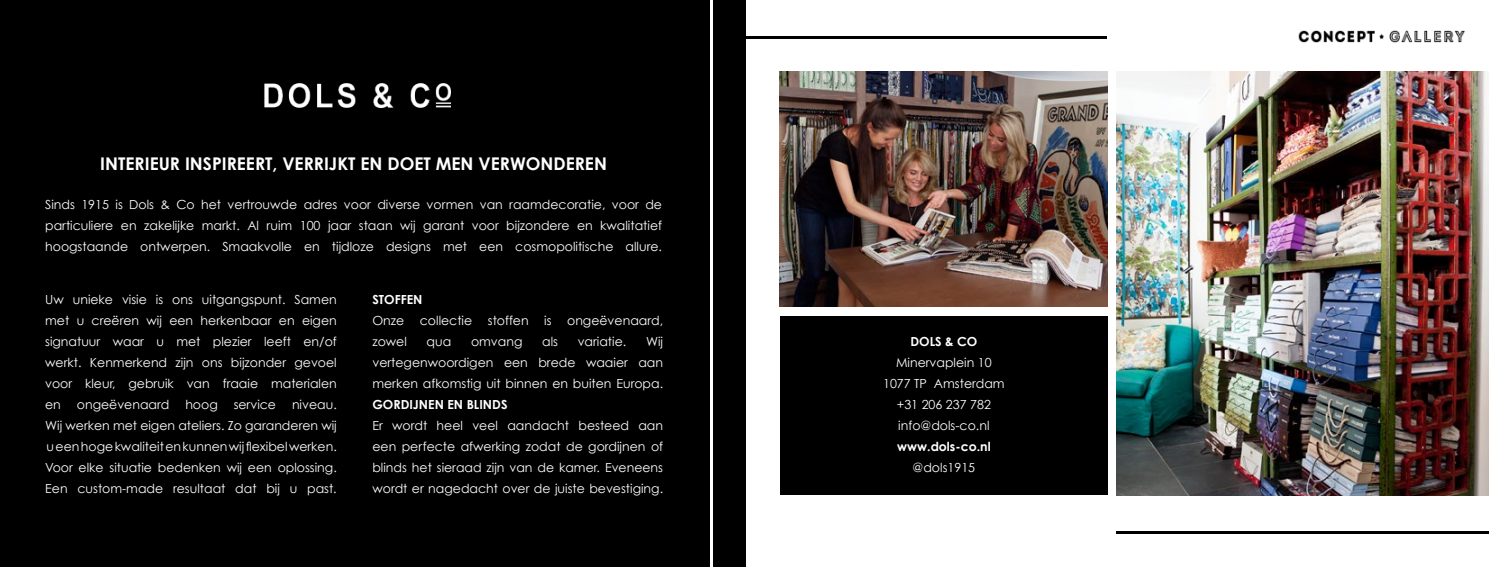
<style>
.page{position:relative;width:1489px;height:567px;background:#fff}
.page>*{position:absolute;margin:0;border:0;box-sizing:border-box;transform-origin:0 0}
.t1{font:700 17.5px "Century Gothic";color:#fff}
.t2{font:12.5px/21px "Century Gothic";color:#fff;text-align:justify}
.t3{font:700 12.5px "Century Gothic";color:#fff}
</style>
<div class="page">
<img style="left:1298px;top:30px;width:167px;height:13px">
<div style="left:0;top:0;width:745px;height:567px;background:#000"></div>
<img style="left:264px;top:84px;width:187px;height:23px">
<hr style="left:710px;top:0;width:2px;height:567px;background:#fff">
<img style="left:1116px;top:72px;width:372px;height:423px">
<img style="left:780px;top:72px;width:327px;height:234px">
<div style="left:780px;top:316px;width:327px;height:179px;background:#000"></div>
<hr style="left:744px;top:36px;width:362px;height:2px;background:#000">
<hr style="left:1116px;top:531px;width:372px;height:2px;background:#000">
<h1 class="t1" style="left:100px;top:153px;width:508px">INTERIEUR INSPIREERT, VERRIJKT EN DOET MEN VERWONDEREN</h1>
<p class="t2" style="left:45px;top:194px;width:618px">Sinds 1915 is Dols &amp; Co het vertrouwde adres voor diverse vormen van raamdecoratie, voor de particuliere en zakelijke markt. Al ruim 100 jaar staan wij garant voor bijzondere en kwalitatief hoogstaande ontwerpen. Smaakvolle en tijdloze designs met een cosmopolitische allure.</p>
<p class="t2" style="left:45px;top:289px;width:293px">Uw unieke visie is ons uitgangspunt. Samen met u creëren wij een herkenbaar en eigen signatuur waar u met plezier leeft en/of werkt. Kenmerkend zijn ons bijzonder gevoel voor kleur, gebruik van fraaie materialen en</p>
<p class="t2" style="left:45px;top:394px;width:293px;text-indent:247px">niveau.<br>Wij werken met eigen ateliers. Zo garanderen wij u een hoge kwaliteit en kunnen wij flexibel werken.<br>Voor elke situatie bedenken wij een oplossing.<br>Een custom-made resultaat dat bij u past.</p>
<p class="t2" style="left:77px;top:394px;width:94px">ongeëvenaard</p>
<p class="t2" style="left:185px;top:394px;width:34px">hoog</p>
<p class="t2" style="left:234px;top:394px;width:44px">service</p>
<p class="t3" style="left:372px;top:292px;width:8px">STOFFEN</p>
<p class="t2" style="left:372px;top:310px;width:292px">Onze collectie stoffen is ongeëvenaard, zowel</p>
<p class="t2" style="left:372px;top:331px;width:292px;text-indent:273px">Wij vertegenwoordigen een brede waaier aan merken afkomstig uit binnen en buiten Europa.</p>
<p class="t3" style="left:372px;top:397px;width:11px">GOR</p>
<p class="t3" style="left:400px;top:397px;width:17px">DIJNEN</p>
<p class="t3" style="left:447px;top:397px;width:27px">EN BLIN</p>
<p class="t3" style="left:492px;top:397px;width:16px">DS</p>
<p class="t2" style="left:372px;top:415px;width:292px">Er wordt heel veel aandacht besteed aan een perfecte afwerking zodat de gordijnen of blinds het sieraad zijn van de kamer. Eveneens wordt er nagedacht over de juiste bevestiging.</p>
<p class="t2" style="left:426px;top:331px;width:26px">qua</p>
<p class="t2" style="left:471px;top:331px;width:53px">omvang</p>
<p class="t2" style="left:542px;top:331px;width:17px">als</p>
<p class="t2" style="left:577px;top:331px;width:50px">variatie.</p>
<p class="t3" style="left:910px;top:334px;width:69px">DOLS &amp; CO</p>
<p class="t2" style="left:883px;top:352px;width:123px;text-align:center">Minervaplein 10<br>1077 TP Amsterdam +31 206 237 782 info@dols-co.nl</p>
<p class="t3" style="left:897px;top:439px;width:95px">WWW.DOLS-CO.NL</p>
<p class="t2" style="left:912px;top:457px;width:64px">@dols1915</p>
</div>
